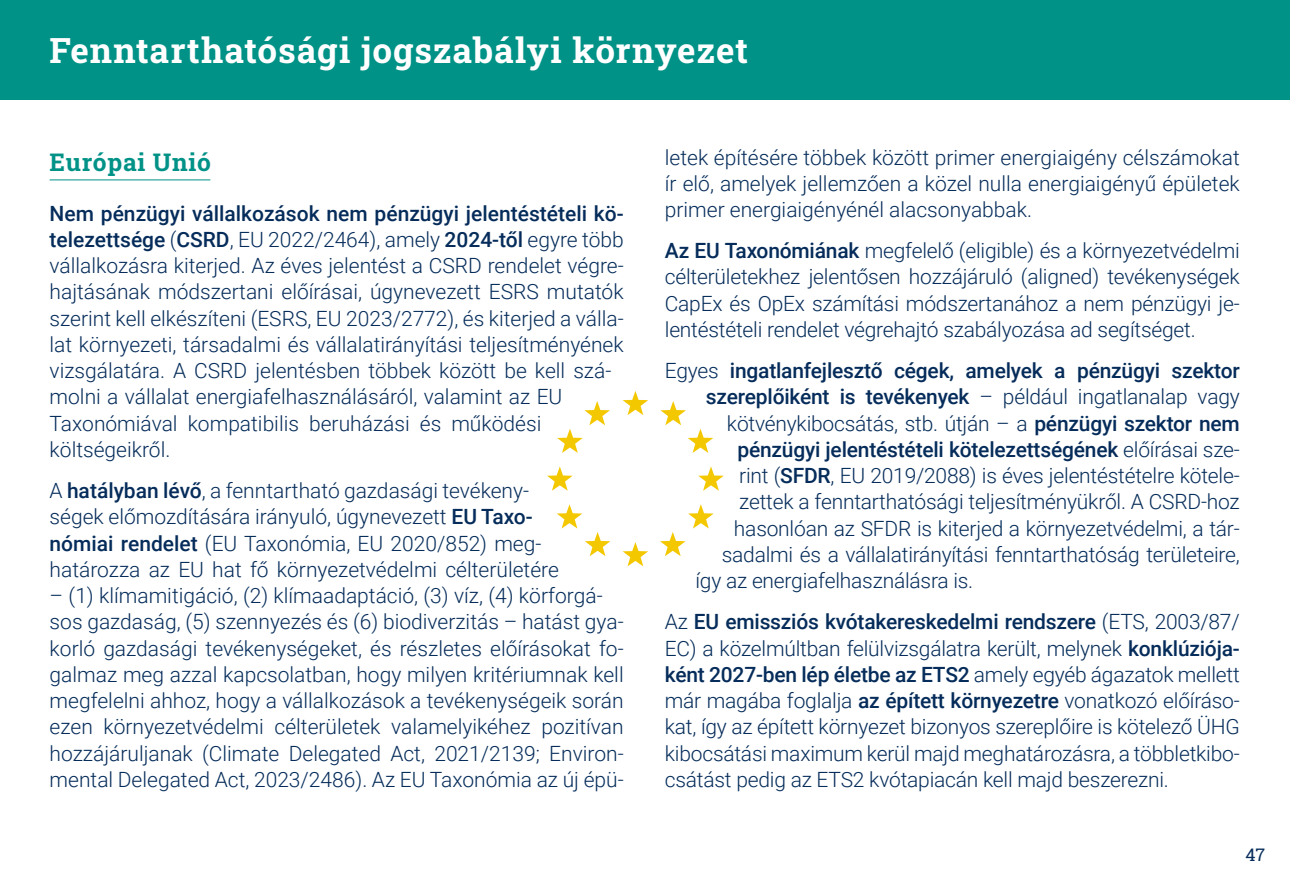
<style>
.page{position:relative;width:1290px;height:893px;background:#fff}
.page>*{position:absolute;margin:0;border:0;box-sizing:border-box;transform-origin:0 0}
.t1{font:700 35px "Roboto Slab";letter-spacing:.025em;color:#fff}
.t2{font:700 24.5px "Roboto Slab";letter-spacing:.03em;color:#009287}
.t3{font:300 21px/26.2px "Roboto";color:#052c5a}
.t4{font:500 21px "Roboto";letter-spacing:-.01em;color:#052c5a}
.t5{font:17.5px "Roboto Slab";color:#052c5a}
.s1{font-weight:500}
.s2{font-weight:300}
</style>
<div class="page">
<div style="left:0;top:0;width:1290px;height:99px;background:#009287"></div>
<svg style="left:547px;top:391px;width:177px;height:175px"></svg>
<hr style="left:50px;top:179px;width:160px;height:1px;background:#009287">
<h1 class="t1" style="left:50px;top:26px;width:700px">Fenntarthatósági jogszabályi környezet</h1>
<p class="t2" style="left:50px;top:145px;width:163px">Európai Unió</p>
<p class="t3" style="left:50px;top:199px;width:576px"><span class="s1">Nem pénzügyi vállalkozások nem pénzügyi jelentéstételi kö&shy;telezettsége</span> (<span class="s1">CSRD</span>, EU 2022/2464), amely <span class="s1">2024-től</span> egyre több vállalkozásra kiterjed. Az éves jelentést a CSRD rendelet végre&shy;hajtásának módszertani előírásai, úgynevezett ESRS mutatók szerint kell elkészíteni (ESRS, EU 2023/2772), és kiterjed a válla&shy;lat környezeti, társadalmi és vállalatirányítási teljesítményének vizsgálatára. A CSRD jelentésben többek között be kell szá&shy;molni a vállalat energiafelhasználásáról, valamint az EU Taxonómiával kompatibilis beruházási és működési költségeikről.</p>
<p class="t3" style="left:50px;top:477px;width:511px">A <span class="s1">hatályban lévő</span>, a fenntartható gazdasági tevékeny&shy;ségek előmozdítására irányuló, úgynevezett <span class="s1">EU Taxo&shy;nómiai rendelet</span> (EU Taxonómia, EU 2020/852) meg&shy;határozza az EU hat fő környezetvédelmi célterületére</p>
<p class="t3" style="left:50px;top:582px;width:576px">– (1) klímamitigáció, (2) klímaadaptáció, (3) víz, (4) körforgá&shy;sos gazdaság, (5) szennyezés és (6) biodiverzitás – hatást gya&shy;korló gazdasági tevékenységeket, és részletes előírásokat fo&shy;galmaz meg azzal kapcsolatban, hogy milyen kritériumnak kell megfelelni ahhoz, hogy a vállalkozások a tevékenységeik során ezen környezetvédelmi célterületek valamelyikéhez pozitívan hozzájáruljanak (Climate Delegated Act, 2021/2139; Environ&shy;mental Delegated Act, 2023/2486). Az EU Taxonómia az új épü-</p>
<p class="t3" style="left:665px;top:143px;width:576px;text-align:justify">letek építésére többek között primer energiaigény célszámokat ír elő, amelyek jellemzően a közel nulla energiaigényű épületek primer energiaigényénél alacsonyabbak.</p>
<p class="t3" style="left:665px;top:237px;width:576px;text-align:justify"><span class="s1">Az EU Taxonómiának</span> megfelelő (eligible) és a környezetvédelmi célterületekhez jelentősen hozzájáruló (aligned) tevékenységek CapEx és OpEx számítási módszertanához a nem pénzügyi je&shy;lentéstételi rendelet végrehajtó szabályozása ad segítséget.</p>
<p class="t4" style="left:665px;top:356px;width:576px"><span class="s2">Egyes</span> ingatlanfejlesztő cégek, amelyek a pénzügyi szektor</p>
<p class="t4" style="left:706px;top:382px;width:535px">szereplőiként is tevékenyek <span class="s2">– például ingatlanalap vagy</span></p>
<p class="t3" style="left:727px;top:409px;width:514px">kötvénykibocsátás, stb. útján – a <span class="s1">pénzügyi szektor nem</span></p>
<p class="t4" style="left:737px;top:435px;width:504px">pénzügyi jelentéstételi kötelezettségének <span class="s2">előírásai sze-</span></p>
<p class="t3" style="left:739px;top:462px;width:502px">rint (<span class="s1">SFDR</span>, EU 2019/2088) is éves jelentéstételre kötele-</p>
<p class="t3" style="left:739px;top:488px;width:502px">zettek a fenntarthatósági teljesítményükről. A CSRD-hoz</p>
<p class="t3" style="left:734px;top:514px;width:507px">hasonlóan az SFDR is kiterjed a környezetvédelmi, a tár-</p>
<p class="t3" style="left:722px;top:540px;width:519px">sadalmi és a vállalatirányítási fenntarthatóság területeire,</p>
<p class="t3" style="left:695px;top:567px;width:279px">így az energiafelhasználásra is.</p>
<p class="t3" style="left:665px;top:608px;width:576px;text-align:justify">Az <span class="s1">EU emissziós kvótakereskedelmi rendszere</span> (ETS, 2003/87/ EC) a közelmúltban felülvizsgálatra került, melynek <span class="s1">konklúziója&shy;ként 2027-ben lép életbe az ETS2</span> amely egyéb ágazatok mellett már magába foglalja <span class="s1">az épített környezetre</span> vonatkozó előíráso&shy;kat, így az épített környezet bizonyos szereplőire is kötelező ÜHG kibocsátási maximum kerül majd meghatározásra, a többletkibo&shy;csátást pedig az ETS2 kvótapiacán kell majd beszerezni.</p>
<p class="t5" style="left:1245px;top:843px;width:21px">47</p>
</div>
